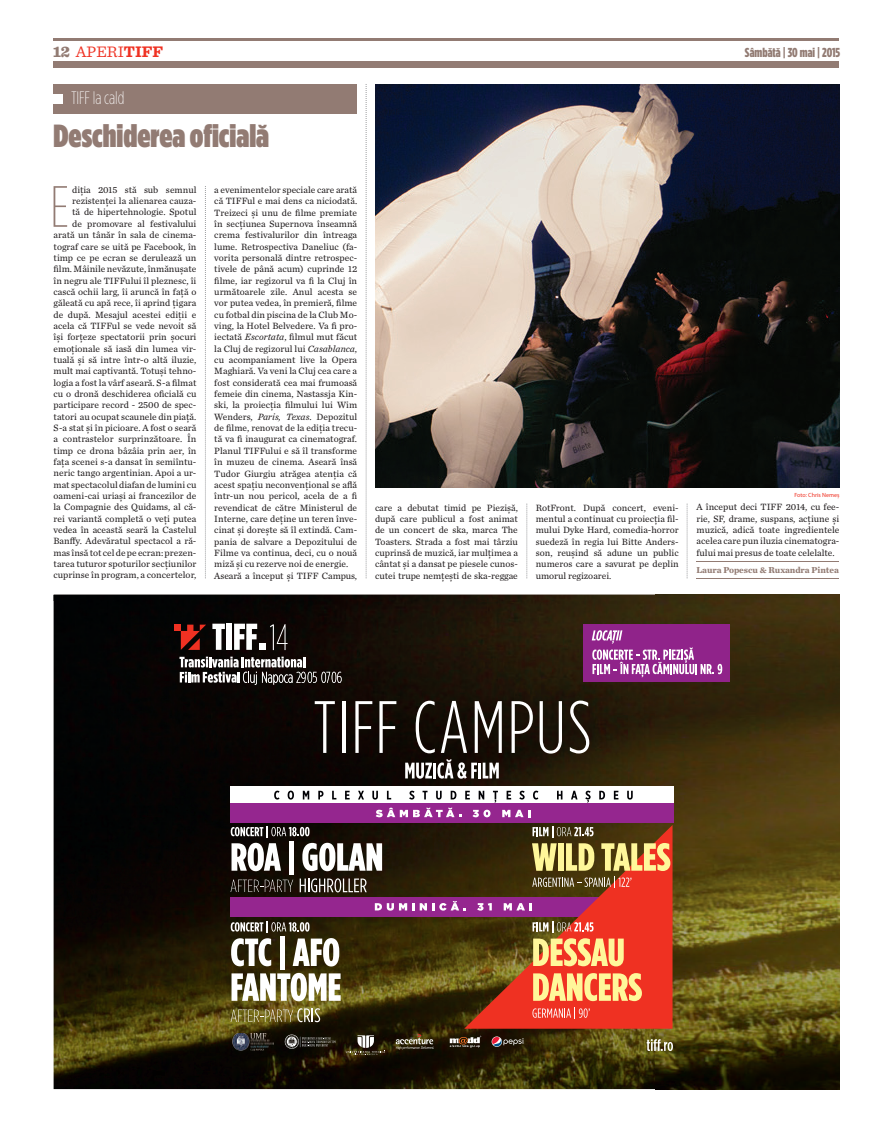
<style>
.page{position:relative;width:893px;height:1134px;background:#fff}
.page>*{position:absolute;margin:0;border:0;box-sizing:border-box;transform-origin:0 0}
.t1{font:200 58.1px "Gotham Condensed";color:#927b73}
.t2{font:900 32px "Gotham Condensed";color:#927b73}
.t3{font:200 18px "Gotham Condensed";color:#fff}
.t4{font:16px "Sentinel";color:#ef3122}
.t5{font:900 13px "Gotham Condensed";color:#927b73}
.t6{font:9.5px/11.3px "Chronicle Text G2";letter-spacing:.005em;color:#231f20;text-align:justify}
.t7{font:700 9px "Chronicle Text G2";letter-spacing:-.005em;color:#927b73}
.t8{font:6px "Myriad Pro";color:#ef3122}
.s1{font-weight:900;color:#927b73}
.s2{font-weight:700}
.s3{font-style:italic}
</style>
<div class="page">
<div style="left:54px;top:61px;width:785px;height:7px;background:#927b73"></div>
<hr style="left:54px;top:39px;width:785px;height:2px;background:#927b73">
<img style="left:54px;top:595px;width:785px;height:494px">
<svg style="left:175px;top:625px;width:31px;height:25px"></svg>
<svg style="left:212px;top:624px;width:13px;height:26px"></svg>
<div style="left:226px;top:624px;width:6px;height:26px;background:#fff"></div>
<svg style="left:234px;top:624px;width:23px;height:26px"></svg>
<div style="left:260px;top:643px;width:6px;height:7px;background:#fff"></div>
<svg style="left:179px;top:657px;width:163px;height:28px"></svg>
<svg style="left:270px;top:624px;width:18px;height:26px"></svg>
<div style="left:230px;top:897px;width:441px;height:19px;background:#95268f"></div>
<div style="left:230px;top:786px;width:443px;height:18px;background:#fff"></div>
<div style="left:230px;top:804px;width:443px;height:19px;background:#95268f"></div>
<svg style="left:464px;top:825px;width:208px;height:204px;background:#97321f"></svg>
<svg style="left:647px;top:1039px;width:26px;height:12px"></svg>
<svg style="left:315px;top:701px;width:20px;height:52px"></svg>
<hr style="left:342px;top:701px;width:3px;height:52px;background:#fff">
<svg style="left:355px;top:701px;width:17px;height:52px"></svg>
<svg style="left:379px;top:701px;width:17px;height:52px"></svg>
<svg style="left:416px;top:701px;width:19px;height:52px"></svg>
<svg style="left:441px;top:701px;width:26px;height:52px"></svg>
<svg style="left:475px;top:701px;width:27px;height:52px"></svg>
<svg style="left:512px;top:701px;width:21px;height:52px"></svg>
<svg style="left:540px;top:701px;width:22px;height:53px"></svg>
<svg style="left:570px;top:700px;width:19px;height:53px"></svg>
<svg style="left:405px;top:759px;width:72px;height:20px"></svg>
<hr style="left:478px;top:763px;width:3px;height:15px;background:#fff">
<svg style="left:483px;top:763px;width:16px;height:15px"></svg>
<svg style="left:231px;top:843px;width:50px;height:28px"></svg>
<hr style="left:289px;top:841px;width:4px;height:33px;background:#fff">
<svg style="left:302px;top:843px;width:80px;height:28px"></svg>
<svg style="left:300px;top:878px;width:67px;height:14px"></svg>
<svg style="left:231px;top:879px;width:62px;height:13px"></svg>
<svg style="left:231px;top:826px;width:79px;height:11px"></svg>
<svg style="left:376px;top:808px;width:85px;height:9px"></svg>
<svg style="left:472px;top:810px;width:18px;height:7px"></svg>
<svg style="left:502px;top:810px;width:28px;height:7px"></svg>
<svg style="left:274px;top:791px;width:6px;height:8px"></svg>
<svg style="left:288px;top:791px;width:6px;height:9px"></svg>
<svg style="left:303px;top:791px;width:6px;height:8px"></svg>
<svg style="left:318px;top:791px;width:5px;height:8px"></svg>
<svg style="left:332px;top:791px;width:4px;height:8px"></svg>
<svg style="left:345px;top:791px;width:5px;height:8px"></svg>
<svg style="left:358px;top:791px;width:6px;height:8px"></svg>
<svg style="left:372px;top:791px;width:6px;height:9px"></svg>
<svg style="left:387px;top:791px;width:4px;height:8px"></svg>
<svg style="left:409px;top:791px;width:5px;height:8px"></svg>
<svg style="left:423px;top:791px;width:4px;height:8px"></svg>
<svg style="left:436px;top:791px;width:6px;height:9px"></svg>
<svg style="left:451px;top:791px;width:5px;height:8px"></svg>
<svg style="left:465px;top:791px;width:5px;height:8px"></svg>
<svg style="left:479px;top:791px;width:5px;height:8px"></svg>
<svg style="left:493px;top:791px;width:5px;height:11px"></svg>
<svg style="left:507px;top:791px;width:4px;height:8px"></svg>
<svg style="left:519px;top:791px;width:6px;height:8px"></svg>
<svg style="left:533px;top:791px;width:5px;height:8px"></svg>
<svg style="left:557px;top:791px;width:5px;height:8px"></svg>
<svg style="left:571px;top:791px;width:6px;height:8px"></svg>
<svg style="left:585px;top:791px;width:6px;height:11px"></svg>
<svg style="left:599px;top:791px;width:6px;height:8px"></svg>
<svg style="left:614px;top:791px;width:4px;height:8px"></svg>
<svg style="left:627px;top:791px;width:6px;height:9px"></svg>
<hr style="left:280px;top:936px;width:4px;height:34px;background:#fff">
<svg style="left:231px;top:973px;width:110px;height:28px"></svg>
<svg style="left:231px;top:1008px;width:89px;height:14px"></svg>
<svg style="left:231px;top:921px;width:108px;height:45px"></svg>
<svg style="left:532px;top:843px;width:25px;height:28px"></svg>
<div style="left:558px;top:843px;width:6px;height:28px;background:#fff79a"></div>
<svg style="left:566px;top:843px;width:28px;height:28px"></svg>
<svg style="left:601px;top:843px;width:69px;height:28px;background:#d3ab66"></svg>
<svg style="left:532px;top:877px;width:99px;height:11px"></svg>
<svg style="left:532px;top:826px;width:61px;height:11px"></svg>
<svg style="left:533px;top:973px;width:109px;height:28px;background:#f9b471"></svg>
<svg style="left:532px;top:1008px;width:58px;height:11px"></svg>
<svg style="left:532px;top:921px;width:92px;height:45px;background:#e2905d"></svg>
<svg style="left:375px;top:901px;width:91px;height:10px"></svg>
<svg style="left:477px;top:903px;width:15px;height:8px"></svg>
<svg style="left:504px;top:903px;width:28px;height:7px"></svg>
<div style="left:583px;top:624px;width:146px;height:57px;background:#90238a"></div>
<svg style="left:592px;top:630px;width:130px;height:47px"></svg>
<svg style="left:396px;top:1033px;width:38px;height:17px"></svg>
<svg style="left:492px;top:1037px;width:33px;height:9px"></svg>
<svg style="left:450px;top:1036px;width:31px;height:11px"></svg>
<svg style="left:346px;top:1035px;width:39px;height:20px"></svg>
<img style="left:233px;top:1033px;width:40px;height:17px">
<svg style="left:285px;top:1034px;width:50px;height:15px"></svg>
<div style="left:54px;top:84px;width:303px;height:29px;background:#927b73"></div>
<div style="left:54px;top:94px;width:9px;height:9px;background:#fff"></div>
<svg style="left:205px;top:186px;width:1px;height:392px"></svg>
<hr style="left:696px;top:561px;width:143px;height:1px;background:#927b73">
<hr style="left:696px;top:578px;width:143px;height:1px;background:#927b73">
<img style="left:375px;top:84px;width:464px;height:404px">
<svg style="left:526px;top:504px;width:1px;height:74px"></svg>
<svg style="left:687px;top:504px;width:1px;height:74px"></svg>
<svg style="left:366px;top:84px;width:1px;height:494px"></svg>
<h3 class="t4" style="left:53px;top:39px;width:112px"><span class="s1">12</span> APERI<span class="s2">TIFF</span></h3>
<h3 class="t5" style="left:745px;top:44px;width:97px">Sâmbătă | 30 mai | 2015</h3>
<h3 class="t3" style="left:71px;top:88px;width:55px">TIFF la cald</h3>
<h2 class="t2" style="left:54px;top:117px;width:217px">Deschiderea oficială</h2>
<h1 class="t1" style="left:50px;top:174px;width:20px">E</h1>
<p class="t6" style="left:54px;top:183px;width:144px;text-align:right">diția 2015 stă sub semnul rezistenței la alienarea cauza-<br>tă de hipertehnologie. Spotul<br>de promovare al festivalului arată un tânăr în sala de cinema&shy;tograf care se uită pe Facebook, în timp ce pe ecran se derulează un film. Mâinile nevăzute, înmănușate în negru ale TIFFului îl pleznesc, îi cască ochii larg, îi aruncă în față o găleată cu apă rece, îi aprind țigara de după. Mesajul acestei ediții e acela că TIFFul se vede nevoit să își forțeze spectatorii prin șocuri emoționale să iasă din lumea vir&shy;tuală și să intre într-o altă iluzie, mult mai captivantă. Totuși tehno&shy;logia a fost la vârf aseară. S-a filmat cu o dronă deschiderea oficială cu participare record - 2500 de spec&shy;tatori au ocupat scaunele din piață.<br>S-a stat și în picioare. A fost o seară a contrastelor surprinzătoare. În timp ce drona bâzâia prin aer, în fața scenei s-a dansat în semiîntu&shy;neric tango argentinian. Apoi a ur&shy;mat spectacolul diafan de lumini cu oameni-cai uriași ai francezilor de la Compagnie des Quidams, al că&shy;rei variantă completă o veți putea vedea în această seară la Castelul Banffy. Adevăratul spectacol a ră&shy;mas însă tot cel de pe ecran: prezen&shy;tarea tuturor spoturilor secțiunilor cuprinse în program, a concertelor,</p>
<p class="t6" style="left:214px;top:184px;width:144px;text-align:left">a evenimentelor speciale care arată că TIFFul e mai dens ca niciodată.<br>Treizeci și unu de filme premiate în secțiunea Supernova înseamnă crema festivalurilor din întreaga lume. Retrospectiva Daneliuc (fa&shy;vorita personală dintre retrospec&shy;tivele de până acum) cuprinde 12 filme, iar regizorul va fi la Cluj în următoarele zile. Anul acesta se vor putea vedea, în premieră, filme cu fotbal din piscina de la Club Mo&shy;ving, la Hotel Belvedere. Va fi pro&shy;iectată <span class="s3">Escortata</span>, filmul mut făcut la Cluj de regizorul lui <span class="s3">Casablanca</span>, cu acompaniament live la Opera Maghiară. Va veni la Cluj cea care a fost considerată cea mai frumoasă femeie din cinema, Nastassja Kin&shy;ski, la proiecția filmului lui Wim Wenders, <span class="s3">Paris, Texas</span>. Depozitul de filme, renovat de la ediția trecu&shy;tă va fi inaugurat ca cinematograf.<br>Planul TIFFului e să îl transforme în muzeu de cinema. Aseară însă Tudor Giurgiu atrăgea atenția că acest spațiu neconvențional se află într-un nou pericol, acela de a fi revendicat de către Ministerul de Interne, care deține un teren înve&shy;cinat și dorește să îl extindă. Cam&shy;pania de salvare a Depozitului de Filme va continua, deci, cu o nouă miză și cu rezerve noi de energie.<br>Aseară a început și TIFF Campus,</p>
<p class="t8" style="left:794px;top:491px;width:46px">Foto: Chris Nemeș</p>
<p class="t6" style="left:375px;top:501px;width:144px">care a debutat timid pe Piezișă, după care publicul a fost animat de un concert de ska, marca The Toasters. Strada a fost mai târziu cuprinsă de muzică, iar mulțimea a cântat și a dansat pe piesele cunos&shy;cutei trupe nemțești de ska-reggae</p>
<p class="t6" style="left:536px;top:501px;width:144px">RotFront. După concert, eveni&shy;mentul a continuat cu proiecția fil&shy;mului Dyke Hard, comedia-horror suedeză în regia lui Bitte Anders&shy;son, reușind să adune un public numeros care a savurat pe deplin umorul regizoarei.</p>
<p class="t6" style="left:696px;top:501px;width:144px">A început deci TIFF 2014, cu fee&shy;rie, SF, drame, suspans, acțiune și muzică, adică toate ingredientele acelea care pun iluzia cinematogra&shy;fului mai presus de toate celelalte.</p>
<p class="t7" style="left:696px;top:563px;width:144px">Laura Popescu &amp; Ruxandra Pintea</p>
</div>
